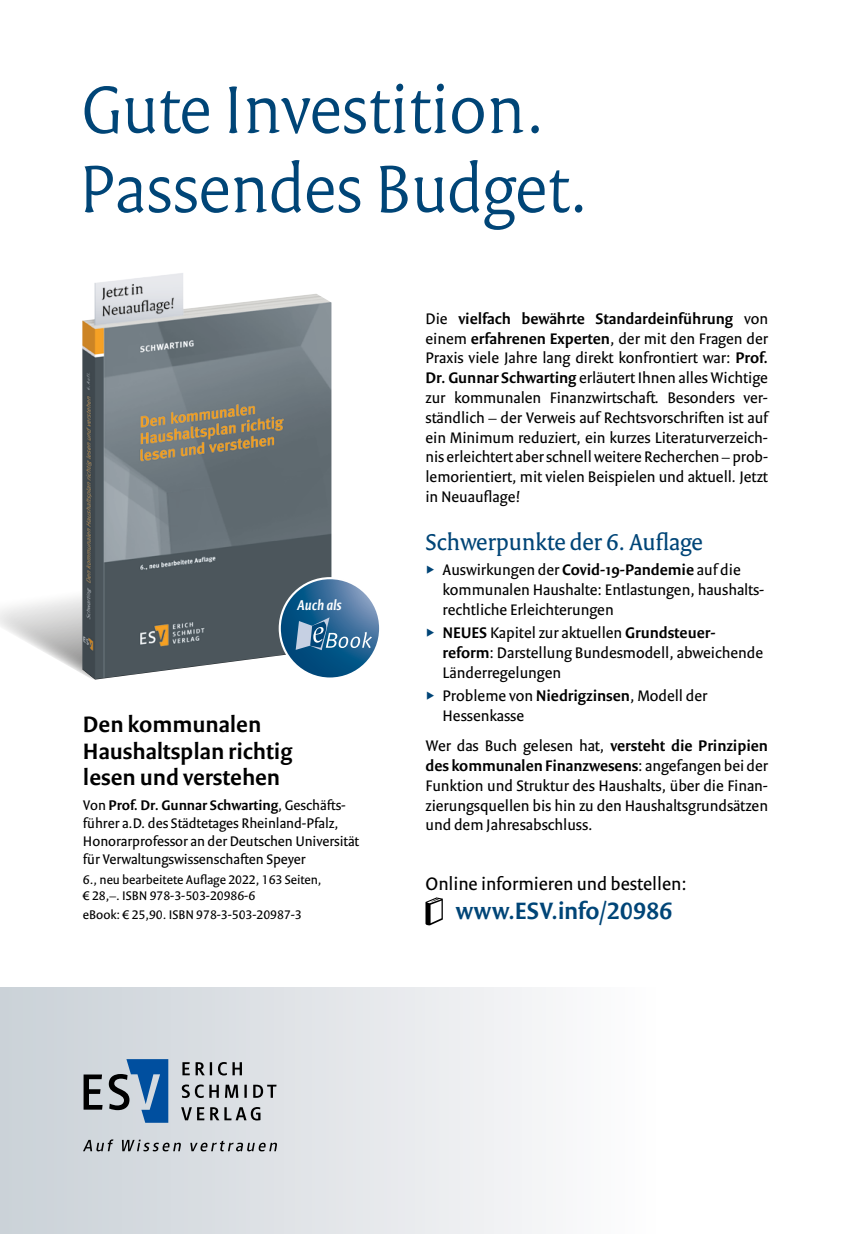
<style>
.page{position:relative;width:851px;height:1234px;background:#fff}
.page>*{position:absolute;margin:0;border:0;box-sizing:border-box;transform-origin:0 0}
.Headline_1{font:300 72px/79.2px "Versa Pro";letter-spacing:-.005em;color:#004577}
.Bestell-Link{font:600 25.5px "Versa Sans Pro";color:#004577}
.Zwischenüberschrift{font:24.75px "Versa Pro";letter-spacing:-.005em;color:#004577}
.Bibliografie_Titel{font:600 24px/26.4px "Versa Sans Pro";color:#000}
.Bestell-Link-2{font:19.5px "Versa Sans Pro";color:#000}
.Fließtext{font:16.5px/19.8px "Versa Sans Pro";color:#000}
.t1{font:italic 600 15.15px "Versa Sans Pro";letter-spacing:.005em;color:#fff}
.Bibliografie_Autor{font:15px/18px "Versa Sans Pro";color:#000}
.Bibliografie{font:13.5px/16.2px "Versa Sans Pro";color:#000}
.s1{font-weight:600}
</style>
<div class="page">
<div style="left:0;top:986px;width:850px;height:247px;background:linear-gradient(to right,#cbd1d8,#fff)"></div>
<svg style="left:181px;top:1106px;width:79px;height:14px"></svg>
<svg style="left:182px;top:1084px;width:94px;height:13px"></svg>
<svg style="left:182px;top:1061px;width:60px;height:14px"></svg>
<svg style="left:109px;top:1058px;width:59px;height:64px;background:#668aaf"></svg>
<svg style="left:84px;top:1074px;width:19px;height:35px"></svg>
<svg style="left:83px;top:1139px;width:194px;height:12px;background:#a7abae"></svg>
<img style="left:82px;top:273px;width:249px;height:302px">
<svg style="left:280px;top:578px;width:100px;height:100px"></svg>
<svg style="left:0;top:575px;width:372px;height:104px"></svg>
<svg style="left:425px;top:897px;width:18px;height:28px"></svg>
<p class="Headline_1" style="left:79px;top:69px;width:511px">Gute Investition.<br>Passendes Budget.</p>
<p class="t1" style="left:297px;top:596px;width:46px">Auch als</p>
<p class="Bibliografie_Titel" style="left:83px;top:711px;width:211px">Den kommunalen<br>Haushaltsplan richtig lesen und verstehen</p>
<p class="Bibliografie_Autor" style="left:83px;top:795px;width:278px">Von <span class="s1">Prof. Dr. Gunnar Schwarting</span>, Geschäfts&shy;führer a.D. des Städtetages Rheinland-Pfalz, Honorarprofessor an der Deutschen Universität für Verwaltungswissenschaften Speyer</p>
<p class="Bibliografie" style="left:83px;top:870px;width:240px">6., neu bearbeitete Auflage 2022, 163 Seiten, € 28,–. ISBN 978-3-503-20986-6</p>
<p class="Bibliografie" style="left:83px;top:906px;width:220px">eBook: € 25,90. ISBN 978-3-503-20987-3</p>
<p class="Fließtext" style="left:425px;top:308px;width:344px;text-align:justify">Die <span class="s1">vielfach bewährte Standardeinführung</span> von einem <span class="s1">erfahrenen Experten</span>, der mit den Fragen der Praxis viele Jahre lang direkt konfrontiert war: <span class="s1">Prof.<br>Dr. Gunnar Schwarting</span> erläutert Ihnen alles Wichtige zur kommunalen Finanzwirtschaft. Besonders ver&shy;ständlich – der Verweis auf Rechtsvorschriften ist auf ein Minimum reduziert, ein kurzes Literaturverzeich&shy;nis erleichtert aber schnell weitere Recherchen – prob&shy;lemorientiert, mit vielen Beispielen und aktuell. Jetzt in Neuauflage!</p>
<p class="Zwischenüberschrift" style="left:425px;top:527px;width:279px">Schwerpunkte der 6. Auflage</p>
<p class="Fließtext" style="left:442px;top:559px;width:323px">Auswirkungen der <span class="s1">Covid-19-Pandemie</span> auf die kommunalen Haushalte: Entlastungen, haushalts&shy;rechtliche Erleichterungen</p>
<p class="Fließtext" style="left:442px;top:622px;width:322px"><span class="s1">NEUES</span> Kapitel zur aktuellen <span class="s1">Grundsteuer&shy;reform</span>: Darstellung Bundesmodell, abweichende<br>Länderregelungen</p>
<p class="Fließtext" style="left:442px;top:685px;width:266px">Probleme von <span class="s1">Niedrigzinsen</span>, Modell der<br>Hessenkasse</p>
<p class="Fließtext" style="left:425px;top:735px;width:344px;text-align:justify">Wer das Buch gelesen hat, <span class="s1">versteht die Prinzipien des kommunalen Finanzwesens</span>: angefangen bei der Funktion und Struktur des Haushalts, über die Finan&shy;zierungsquellen bis hin zu den Haushaltsgrundsätzen und dem Jahresabschluss.</p>
<p class="Bestell-Link-2" style="left:425px;top:871px;width:263px">Online informieren und bestellen:</p>
<p class="Bestell-Link" style="left:455px;top:895px;width:218px">www.ESV.info/20986</p>
</div>
